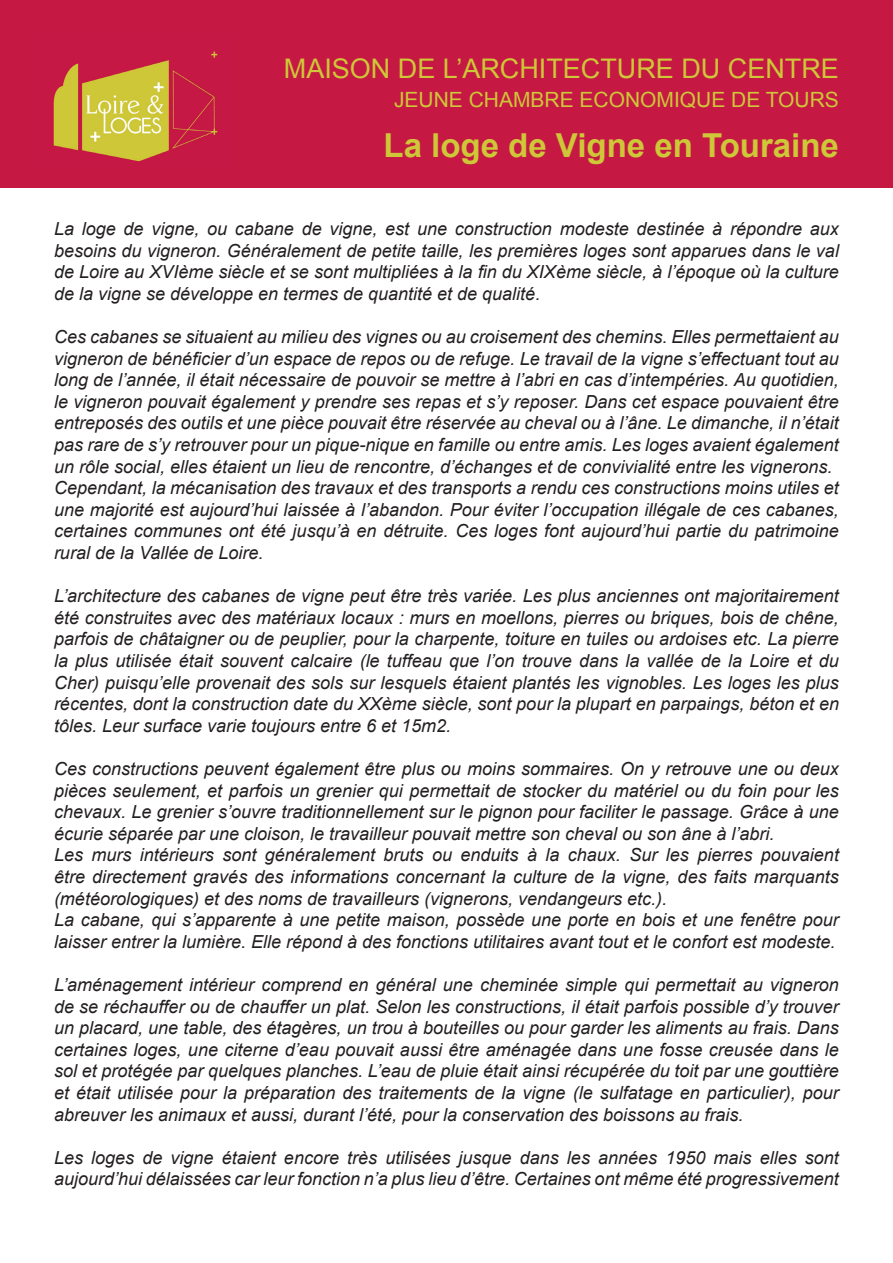
<style>
.page{position:relative;width:893px;height:1263px;background:#fff}
.page>*{position:absolute;margin:0;border:0;box-sizing:border-box;transform-origin:0 0}
.t1{font:700 33px "Arial";color:#cec737}
.t2{font:27px "Arial";color:#cec737}
.t3{font:21px "Arial";color:#cec737}
.t4{font:italic 18px/21.6px "Arial";color:#231f20;text-align:justify}
</style>
<div class="page">
<div style="left:0;top:0;width:893px;height:187px;background:#c51944"></div>
<img style="left:53px;top:51px;width:165px;height:111px">
<p class="t2" style="left:284px;top:51px;width:557px">MAISON DE L’ARCHITECTURE DU CENTRE</p>
<p class="t3" style="left:394px;top:86px;width:446px">JEUNE CHAMBRE ECONOMIQUE DE TOURS</p>
<p class="t1" style="left:384px;top:124px;width:457px">La loge de Vigne en Touraine</p>
<p class="t4" style="left:54px;top:218px;width:786px">La loge de vigne, ou cabane de vigne, est une construction modeste destinée à répondre aux besoins du vigneron. Généralement de petite taille, les premières loges sont apparues dans le val de Loire au XVIème siècle et se sont multipliées à la fin du XIXème siècle, à l’époque où la culture de la vigne se développe en termes de quantité et de qualité.</p>
<p class="t4" style="left:54px;top:326px;width:786px">Ces cabanes se situaient au milieu des vignes ou au croisement des chemins. Elles permettaient au vigneron de bénéficier d’un espace de repos ou de refuge. Le travail de la vigne s’effectuant tout au long de l’année, il était nécessaire de pouvoir se mettre à l’abri en cas d’intempéries. Au quotidien, le vigneron pouvait également y prendre ses repas et s’y reposer. Dans cet espace pouvaient être entreposés des outils et une pièce pouvait être réservée au cheval ou à l’âne. Le dimanche, il n’était pas rare de s’y retrouver pour un pique-nique en famille ou entre amis. Les loges avaient également un rôle social, elles étaient un lieu de rencontre, d’échanges et de convivialité entre les vignerons.</p>
<p class="t4" style="left:54px;top:477px;width:786px">Cependant, la mécanisation des travaux et des transports a rendu ces constructions moins utiles et une majorité est aujourd’hui laissée à l’abandon. Pour éviter l’occupation illégale de ces cabanes, certaines communes ont été jusqu’à en détruite. Ces loges font aujourd’hui partie du patrimoine rural de la Vallée de Loire.</p>
<p class="t4" style="left:54px;top:585px;width:786px">L’architecture des cabanes de vigne peut être très variée. Les plus anciennes ont majoritairement été construites avec des matériaux locaux : murs en moellons, pierres ou briques, bois de chêne, parfois de châtaigner ou de peuplier, pour la charpente, toiture en tuiles ou ardoises etc. La pierre la plus utilisée était souvent calcaire (le tuffeau que l’on trouve dans la vallée de la Loire et du Cher) puisqu’elle provenait des sols sur lesquels étaient plantés les vignobles. Les loges les plus récentes, dont la construction date du XXème siècle, sont pour la plupart en parpaings, béton et en tôles. Leur surface varie toujours entre 6 et 15m2.</p>
<p class="t4" style="left:54px;top:758px;width:786px">Ces constructions peuvent également être plus ou moins sommaires. On y retrouve une ou deux pièces seulement, et parfois un grenier qui permettait de stocker du matériel ou du foin pour les chevaux. Le grenier s’ouvre traditionnellement sur le pignon pour faciliter le passage. Grâce à une écurie séparée par une cloison, le travailleur pouvait mettre son cheval ou son âne à l’abri.</p>
<p class="t4" style="left:54px;top:844px;width:786px">Les murs intérieurs sont généralement bruts ou enduits à la chaux. Sur les pierres pouvaient être directement gravés des informations concernant la culture de la vigne, des faits marquants (météorologiques) et des noms de travailleurs (vignerons, vendangeurs etc.).</p>
<p class="t4" style="left:54px;top:909px;width:786px">La cabane, qui s’apparente à une petite maison, possède une porte en bois et une fenêtre pour laisser entrer la lumière. Elle répond à des fonctions utilitaires avant tout et le confort est modeste.</p>
<p class="t4" style="left:54px;top:974px;width:786px">L’aménagement intérieur comprend en général une cheminée simple qui permettait au vigneron de se réchauffer ou de chauffer un plat. Selon les constructions, il était parfois possible d’y trouver un placard, une table, des étagères, un trou à bouteilles ou pour garder les aliments au frais. Dans certaines loges, une citerne d’eau pouvait aussi être aménagée dans une fosse creusée dans le sol et protégée par quelques planches. L’eau de pluie était ainsi récupérée du toit par une gouttière et était utilisée pour la préparation des traitements de la vigne (le sulfatage en particulier), pour abreuver les animaux et aussi, durant l’été, pour la conservation des boissons au frais.</p>
<p class="t4" style="left:54px;top:1147px;width:786px">Les loges de vigne étaient encore très utilisées jusque dans les années 1950 mais elles sont aujourd’hui délaissées car leur fonction n’a plus lieu d’être. Certaines ont même été progressivement</p>
</div>
